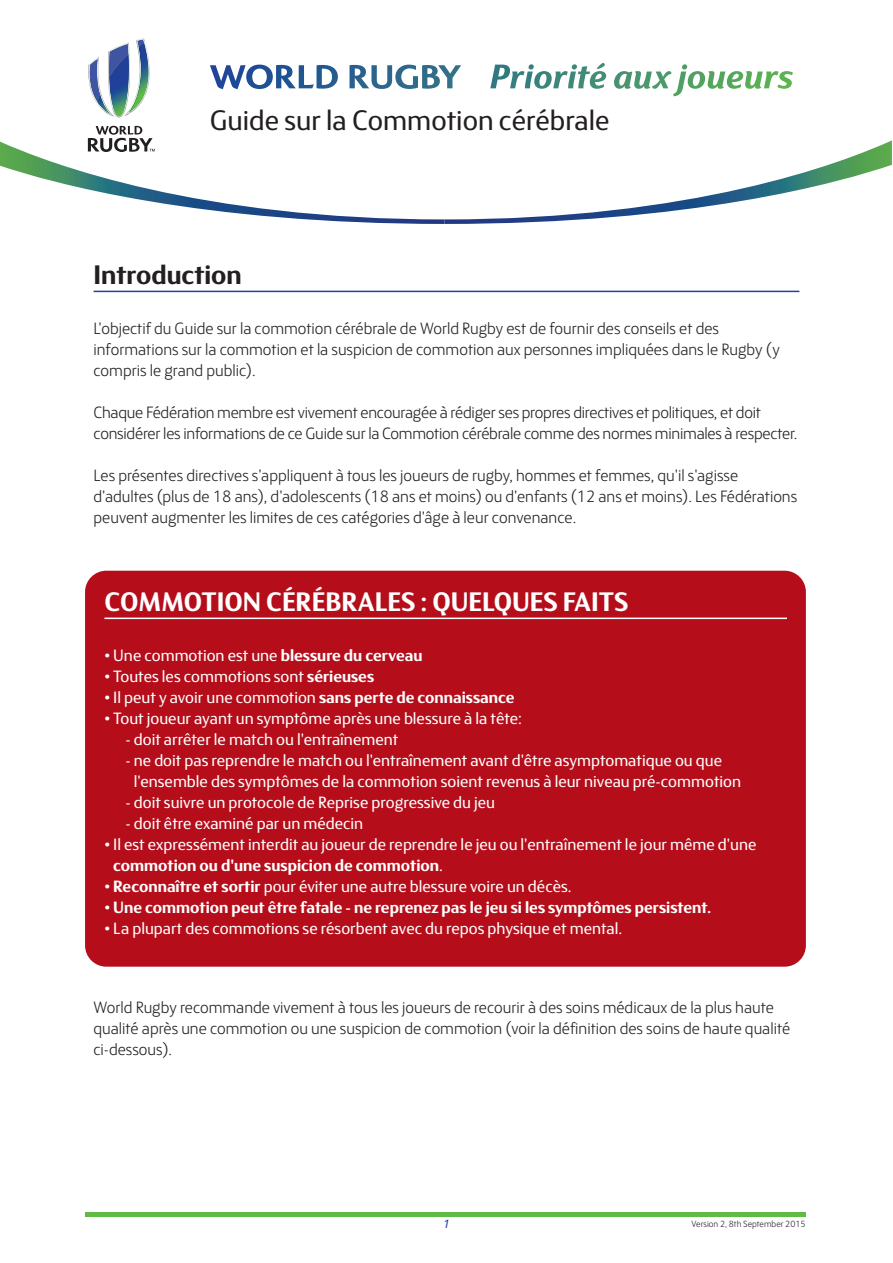
<style>
.page{position:relative;width:893px;height:1263px;background:#fff}
.page>*{position:absolute;margin:0;border:0;box-sizing:border-box;transform-origin:0 0}
.t1{font:28.5px "FS Blake";color:#231f20}
.t2{font:700 27px "FS Blake";color:#fff}
.t3{font:700 27px "FS Blake";color:#231f20}
.t4{font:300 16.5px/21px "FS Blake";color:#231f20}
.t5{font:16.5px/21px "FS Blake";color:#fff}
.t6{font:700 16.5px "FS Blake";color:#fff}
.t7{font:italic 12px "FS Blake";color:#223f99}
.t8{font:300 9px "FS Blake";color:#231f20}
.s1{font-weight:700}
.s2{font-weight:400}
</style>
<div class="page">
<svg style="left:88px;top:38px;width:62px;height:80px"></svg>
<svg style="left:0;top:126px;width:892px;height:98px"></svg>
<hr style="left:85px;top:1212px;width:721px;height:4px;background:#60bb46">
<svg style="left:210px;top:64px;width:339px;height:25px"></svg>
<hr style="left:94px;top:291px;width:705px;height:1px;background:#223f99">
<div style="left:85px;top:571px;width:721px;height:396px;background:#b50e1a;border-radius:21px"></div>
<hr style="left:104px;top:618px;width:683px;height:1px;background:#fff">
<h1 class="t1" style="left:210px;top:110px;width:401px">Guide sur la Commotion cérébrale</h1>
<h2 class="t3" style="left:94px;top:265px;width:150px">Introduction</h2>
<p class="t4" style="left:94px;top:320px;width:688px">L'objectif du Guide sur la commotion cérébrale de World Rugby est de fournir des conseils et des informations sur la commotion et la suspicion de commotion aux personnes impliquées dans le Rugby (y compris le grand public).</p>
<p class="t4" style="left:94px;top:404px;width:705px">Chaque Fédération membre est vivement encouragée à rédiger ses propres directives et politiques, et doit considérer les informations de ce Guide sur la Commotion cérébrale comme des normes minimales à respecter.</p>
<p class="t4" style="left:94px;top:467px;width:705px">Les présentes directives s'appliquent à tous les joueurs de rugby, hommes et femmes, qu'il s'agisse d'adultes (plus de 18 ans), d'adolescents (18 ans et moins) ou d'enfants (12 ans et moins). Les Fédérations peuvent augmenter les limites de ces catégories d'âge à leur convenance.</p>
<h2 class="t2" style="left:104px;top:592px;width:526px">COMMOTION CÉRÉBRALES : QUELQUES FAITS</h2>
<p class="t5" style="left:104px;top:647px;width:319px">• Une commotion est une <span class="s1">blessure du cerveau</span></p>
<p class="t5" style="left:104px;top:668px;width:271px">• Toutes les commotions sont <span class="s1">sérieuses</span></p>
<p class="t5" style="left:104px;top:689px;width:412px">• Il peut y avoir une commotion <span class="s1">sans perte de connaissance</span></p>
<p class="t5" style="left:104px;top:710px;width:419px">• Tout joueur ayant un symptôme après une blessure à la tête:</p>
<p class="t5" style="left:125px;top:731px;width:274px">- doit arrêter le match ou l'entraînement</p>
<p class="t5" style="left:134px;top:752px;width:609px;text-indent:-8px">- ne doit pas reprendre le match ou l'entraînement avant d'être asymptomatique ou que l'ensemble des symptômes de la commotion soient revenus à leur niveau pré-commotion</p>
<p class="t5" style="left:125px;top:794px;width:371px">- doit suivre un protocole de Reprise progressive du jeu</p>
<p class="t5" style="left:125px;top:815px;width:239px">- doit être examiné par un médecin</p>
<p class="t5" style="left:113px;top:836px;width:645px;text-indent:-9px">• Il est expressément interdit au joueur de reprendre le jeu ou l'entraînement le jour même d'une <span class="s1">commotion ou d'une suspicion de commotion</span>.</p>
<p class="t5" style="left:104px;top:878px;width:469px">• <span class="s1">Reconnaître et sortir</span> pour éviter une autre blessure voire un décès.</p>
<p class="t6" style="left:104px;top:902px;width:608px"><span class="s2">•</span> Une commotion peut être fatale - ne reprenez pas le jeu si les symptômes persistent.</p>
<p class="t5" style="left:104px;top:920px;width:519px">• La plupart des commotions se résorbent avec du repos physique et mental.</p>
<p class="t4" style="left:94px;top:998px;width:698px">World Rugby recommande vivement à tous les joueurs de recourir à des soins médicaux de la plus haute qualité après une commotion ou une suspicion de commotion (voir la définition des soins de haute qualité ci-dessous).</p>
<p class="t7" style="left:443px;top:1219px;width:8px">1</p>
<p class="t8" style="left:692px;top:1221px;width:116px">Version 2, 8th September 2015</p>
</div>
